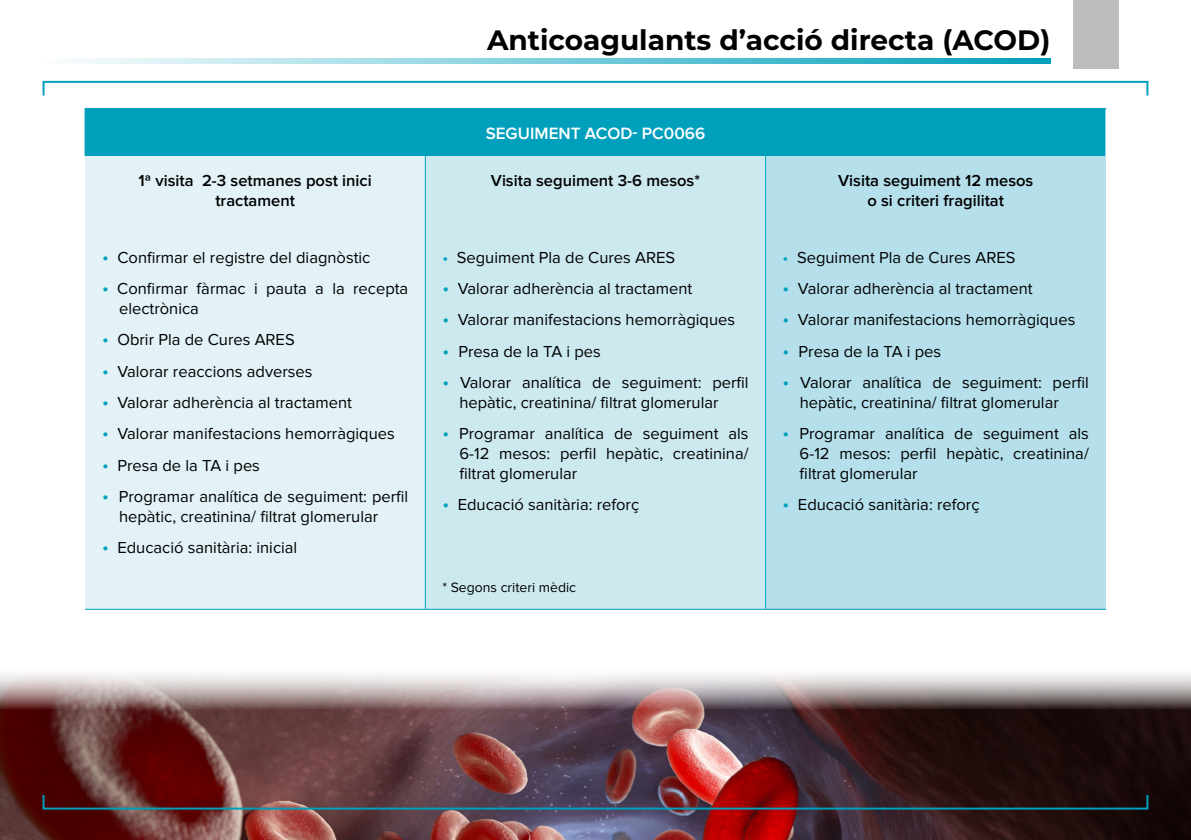
<style>
.page{position:relative;width:1191px;height:840px;background:#fff}
.page>*{position:absolute;margin:0;border:0;box-sizing:border-box;transform-origin:0 0}
.t1{font:700 28px "Montserrat";color:#000}
.t2{font:600 17px "Proxima Nova";color:#fff}
.t3{font:16.4px/19.8px "Proxima Nova";color:#000}
.t4{font:600 16.4px/19.8px "Proxima Nova";color:#000;text-align:center}
.t5{font:14px "Proxima Nova";color:#000}
.s1{font-size:19px;color:#00a0bc}
.s2{color:#00a0bc}
</style>
<div class="page">
<svg style="left:77px;top:58px;width:973px;height:6px;background:#7acddb"></svg>
<div style="left:1073px;top:0;width:45px;height:68px;background:#bbbdbe"></div>
<img style="left:0;top:674px;width:1191px;height:165px">
<div style="left:85px;top:109px;width:1021px;height:47px;background:#00a0bc"></div>
<div style="left:85px;top:156px;width:340px;height:453px;background:#e2f2f7"></div>
<div style="left:425px;top:156px;width:340px;height:453px;background:#cde9f0"></div>
<div style="left:765px;top:156px;width:341px;height:453px;background:#b5dfea"></div>
<hr style="left:1105px;top:109px;width:1px;height:47px;background:#fff">
<hr style="left:85px;top:108px;width:340px;height:1px;background:#00a0bc">
<hr style="left:425px;top:108px;width:340px;height:1px;background:#00a0bc">
<hr style="left:765px;top:108px;width:341px;height:1px;background:#00a0bc">
<hr style="left:85px;top:608px;width:340px;height:1px;background:#00a0bc">
<hr style="left:425px;top:608px;width:340px;height:1px;background:#00a0bc">
<hr style="left:765px;top:608px;width:341px;height:1px;background:#00a0bc">
<hr style="left:425px;top:156px;width:1px;height:452px;background:#00a0bc">
<hr style="left:765px;top:156px;width:1px;height:452px;background:#00a0bc">
<div style="left:43px;top:81px;width:1105px;height:15px;border:2px solid #00a0bc"></div>
<div style="left:43px;top:793px;width:1105px;height:16px;border:2px solid #00a0bc"></div>
<p class="t4" style="left:139px;top:171px;width:235px">1ª visita 2-3 setmanes post inici tractament</p>
<p class="t3" style="left:102px;top:248px;width:270px"><span class="s1">•</span> Confirmar el registre del diagnòstic</p>
<p class="t3" style="left:119px;top:279px;width:291px;text-indent:-17px"><span class="s1">•</span> Confirmar fàrmac i pauta a la recepta electrònica</p>
<p class="t3" style="left:102px;top:330px;width:194px"><span class="s1">•</span> Obrir Pla de Cures ARES</p>
<p class="t3" style="left:102px;top:361px;width:212px"><span class="s1">•</span> Valorar reaccions adverses</p>
<p class="t3" style="left:102px;top:393px;width:251px"><span class="s1">•</span> Valorar adherència al tractament</p>
<p class="t3" style="left:102px;top:424px;width:294px"><span class="s1">•</span> Valorar manifestacions hemorràgiques</p>
<p class="t3" style="left:102px;top:455px;width:159px"><span class="s1">•</span> Presa de la TA i pes</p>
<p class="t3" style="left:119px;top:486px;width:291px;text-indent:-17px"><span class="s1">•</span> Programar analítica de seguiment: perfil hepàtic, creatinina/ filtrat glomerular</p>
<p class="t3" style="left:102px;top:538px;width:197px"><span class="s1">•</span> Educació sanitària: inicial</p>
<h1 class="t1" style="left:487px;top:20px;width:565px">Anticoagulants d’acció directa (ACOD)</h1>
<p class="t2" style="left:486px;top:124px;width:221px">SEGUIMENT ACOD- PC0066</p>
<p class="t4" style="left:491px;top:171px;width:211px">Visita seguiment 3-6 mesos*</p>
<p class="t3" style="left:442px;top:247px;width:234px"><span class="s2">•</span> Seguiment Pla de Cures ARES</p>
<p class="t3" style="left:442px;top:279px;width:251px"><span class="s1">•</span> Valorar adherència al tractament</p>
<p class="t3" style="left:442px;top:310px;width:294px"><span class="s1">•</span> Valorar manifestacions hemorràgiques</p>
<p class="t3" style="left:442px;top:341px;width:160px"><span class="s1">•</span> Presa de la TA i pes</p>
<p class="t3" style="left:459px;top:373px;width:291px;text-indent:-17px"><span class="s1">•</span> Valorar analítica de seguiment: perfil hepàtic, creatinina/ filtrat glomerular</p>
<p class="t3" style="left:459px;top:424px;width:291px;text-align:justify;text-indent:-17px"><span class="s1">•</span> Programar analítica de seguiment als 6-12 mesos: perfil hepàtic, creatinina/ filtrat glomerular</p>
<p class="t3" style="left:442px;top:495px;width:198px"><span class="s1">•</span> Educació sanitària: reforç</p>
<p class="t5" style="left:442px;top:579px;width:135px">* Segons criteri mèdic</p>
<p class="t4" style="left:838px;top:171px;width:197px">Visita seguiment 12 mesos o si criteri fragilitat</p>
<p class="t3" style="left:782px;top:247px;width:234px"><span class="s2">•</span> Seguiment Pla de Cures ARES</p>
<p class="t3" style="left:782px;top:279px;width:251px"><span class="s1">•</span> Valorar adherència al tractament</p>
<p class="t3" style="left:782px;top:310px;width:294px"><span class="s1">•</span> Valorar manifestacions hemorràgiques</p>
<p class="t3" style="left:782px;top:341px;width:160px"><span class="s1">•</span> Presa de la TA i pes</p>
<p class="t3" style="left:799px;top:373px;width:291px;text-indent:-17px"><span class="s1">•</span> Valorar analítica de seguiment: perfil hepàtic, creatinina/ filtrat glomerular</p>
<p class="t3" style="left:799px;top:424px;width:291px;text-align:justify;text-indent:-17px"><span class="s1">•</span> Programar analítica de seguiment als 6-12 mesos: perfil hepàtic, creatinina/ filtrat glomerular</p>
<p class="t3" style="left:782px;top:495px;width:198px"><span class="s1">•</span> Educació sanitària: reforç</p>
</div>
